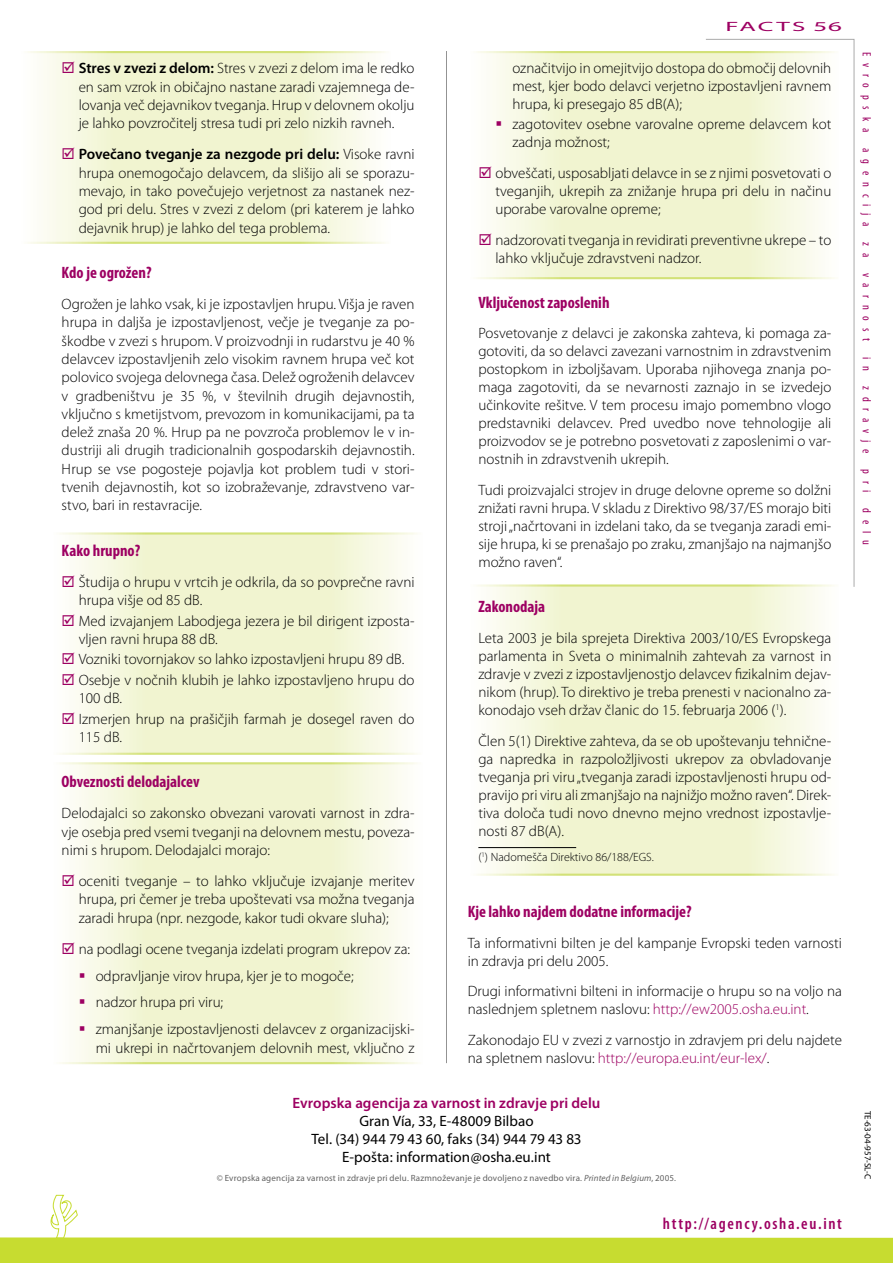
<style>
.page{position:relative;width:893px;height:1263px;background:#fff}
.page>*{position:absolute;margin:0;border:0;box-sizing:border-box;transform-origin:0 0}
.t1{font:700 condensed 16.5px "Myriad Pro";color:#9d0062}
.t2{font:600 condensed 16.5px "Myriad Pro";letter-spacing:.1em;color:#9d0062}
.t3{font:300 15px/18px "Myriad Pro";color:#000;text-align:justify}
.t4{font:15px/18px "Myriad Pro";color:#000;text-align:center}
.t5{font:600 15px "Myriad Pro";letter-spacing:.005em;color:#9d0062}
.t6{font:13.5px "Myriad Pro";letter-spacing:.06em;color:#9d0062;scale:2 1}
.t7{font:condensed 12px "Myriad Pro";letter-spacing:.57em;color:#9d0062}
.t8{font:300 12px "Myriad Pro";color:#000}
.t9{font:9px "Myriad Pro";letter-spacing:.02em;color:#636363}
.t10{font:9px "Myriad Pro";color:#000}
.s1{font-weight:600}
.s2{color:#9d0062}
.s3{font-style:italic}
</style>
<div class="page">
<svg style="left:62px;top:534px;width:353px;height:219px;background:#f3f6d9"></svg>
<svg style="left:478px;top:587px;width:353px;height:287px;background:#f3f6d9"></svg>
<svg style="left:484px;top:53px;width:221px;height:224px;background:#f3f5d6"></svg>
<svg style="left:63px;top:764px;width:351px;height:298px;background:#f3f6d9"></svg>
<svg style="left:33px;top:53px;width:348px;height:189px;background:#f3f6d9"></svg>
<svg style="left:705px;top:39px;width:150px;height:549px"></svg>
<hr style="left:446px;top:51px;width:1px;height:1012px;background:#939393">
<hr style="left:478px;top:847px;width:98px;height:1px;background:#000">
<svg style="left:0;top:1194px;width:893px;height:69px"></svg>
<svg style="left:63px;top:62px;width:12px;height:11px"></svg>
<svg style="left:63px;top:148px;width:12px;height:11px"></svg>
<svg style="left:63px;top:575px;width:12px;height:12px"></svg>
<svg style="left:63px;top:614px;width:12px;height:12px"></svg>
<svg style="left:63px;top:653px;width:12px;height:11px"></svg>
<svg style="left:63px;top:673px;width:12px;height:12px"></svg>
<svg style="left:63px;top:712px;width:12px;height:11px"></svg>
<svg style="left:63px;top:874px;width:12px;height:12px"></svg>
<svg style="left:63px;top:942px;width:12px;height:12px"></svg>
<svg style="left:80px;top:973px;width:4px;height:4px"></svg>
<svg style="left:80px;top:1000px;width:4px;height:4px"></svg>
<svg style="left:80px;top:1026px;width:4px;height:5px"></svg>
<svg style="left:497px;top:121px;width:4px;height:5px"></svg>
<svg style="left:484px;top:166px;width:7px;height:12px"></svg>
<svg style="left:484px;top:233px;width:7px;height:12px"></svg>
<p class="t3" style="left:79px;top:59px;width:337px"><span class="s1">Stres v zvezi z delom:</span> Stres v zvezi z delom ima le redko en sam vzrok in običajno nastane zaradi vzajemnega de&shy;lovanja več dejavnikov tveganja. Hrup v delovnem okolju je lahko povzročitelj stresa tudi pri zelo nizkih ravneh.</p>
<p class="t3" style="left:79px;top:145px;width:337px"><span class="s1">Povečano tveganje za nezgode pri delu:</span> Visoke ravni hrupa onemogočajo delavcem, da slišijo ali se sporazu&shy;mevajo, in tako povečujejo verjetnost za nastanek nez&shy;god pri delu. Stres v zvezi z delom (pri katerem je lahko dejavnik hrup) je lahko del tega problema.</p>
<p class="t1" style="left:62px;top:263px;width:91px">Kdo je ogrožen?</p>
<p class="t3" style="left:62px;top:295px;width:354px">Ogrožen je lahko vsak, ki je izpostavljen hrupu. Višja je raven hrupa in daljša je izpostavljenost, večje je tveganje za po&shy;škodbe v zvezi s hrupom. V proizvodnji in rudarstvu je 40 % delavcev izpostavljenih zelo visokim ravnem hrupa več kot polovico svojega delovnega časa. Delež ogroženih delavcev v gradbeništvu je 35 %, v številnih drugih dejavnostih, vključno s kmetijstvom, prevozom in komunikacijami, pa ta delež znaša 20 %. Hrup pa ne povzroča problemov le v in&shy;dustriji ali drugih tradicionalnih gospodarskih dejavnostih.<br>Hrup se vse pogosteje pojavlja kot problem tudi v stori&shy;tvenih dejavnostih, kot so izobraževanje, zdravstveno var&shy;stvo, bari in restavracije.</p>
<p class="t1" style="left:62px;top:541px;width:80px">Kako hrupno?</p>
<p class="t3" style="left:79px;top:573px;width:337px">Študija o hrupu v vrtcih je odkrila, da so povprečne ravni hrupa višje od 85 dB.</p>
<p class="t3" style="left:79px;top:612px;width:337px">Med izvajanjem Labodjega jezera je bil dirigent izposta&shy;vljen ravni hrupa 88 dB.</p>
<p class="t3" style="left:79px;top:649px;width:337px;line-height:20.4px">Vozniki tovornjakov so lahko izpostavljeni hrupu 89 dB.<br>Osebje v nočnih klubih je lahko izpostavljeno hrupu do</p>
<p class="t3" style="left:79px;top:688px;width:337px;line-height:20.4px">100 dB.<br>Izmerjen hrup na prašičjih farmah je dosegel raven do</p>
<p class="t3" style="left:79px;top:728px;width:45px">115 dB.</p>
<p class="t1" style="left:62px;top:773px;width:139px">Obveznosti delodajalcev</p>
<p class="t3" style="left:62px;top:804px;width:354px">Delodajalci so zakonsko obvezani varovati varnost in zdra&shy;vje osebja pred vsemi tveganji na delovnem mestu, poveza&shy;nimi s hrupom. Delodajalci morajo:</p>
<p class="t3" style="left:79px;top:872px;width:337px">oceniti tveganje – to lahko vključuje izvajanje meritev hrupa, pri čemer je treba upoštevati vsa možna tveganja zaradi hrupa (npr. nezgode, kakor tudi okvare sluha);</p>
<p class="t3" style="left:96px;top:935px;width:320px;line-height:26.8px;text-align:left;text-indent:-17px">na podlagi ocene tveganja izdelati program ukrepov za: odpravljanje virov hrupa, kjer je to mogoče;<br>nadzor hrupa pri viru;<br>zmanjšanje izpostavljenosti delavcev z organizacijski-</p>
<p class="t3" style="left:96px;top:1039px;width:320px">mi ukrepi in načrtovanjem delovnih mest, vključno z</p>
<p class="t6" style="left:725px;top:19px;width:60px">FACTS 56</p>
<p class="t3" style="left:512px;top:59px;width:320px">označitvijo in omejitvijo dostopa do območij delovnih mest, kjer bodo delavci verjetno izpostavljeni ravnem hrupa, ki presegajo 85 dB(A);</p>
<p class="t3" style="left:512px;top:115px;width:320px">zagotovitev osebne varovalne opreme delavcem kot zadnja možnost;</p>
<p class="t3" style="left:495px;top:164px;width:337px">obveščati, usposabljati delavce in se z njimi posvetovati o tveganjih, ukrepih za znižanje hrupa pri delu in načinu uporabe varovalne opreme;</p>
<p class="t3" style="left:495px;top:231px;width:337px">nadzorovati tveganja in revidirati preventivne ukrepe – to lahko vključuje zdravstveni nadzor.</p>
<p class="t1" style="left:478px;top:293px;width:133px">Vključenost zaposlenih</p>
<p class="t3" style="left:478px;top:325px;width:354px">Posvetovanje z delavci je zakonska zahteva, ki pomaga za&shy;gotoviti, da so delavci zavezani varnostnim in zdravstvenim postopkom in izboljšavam. Uporaba njihovega znanja po&shy;maga zagotoviti, da se nevarnosti zaznajo in se izvedejo učinkovite rešitve. V tem procesu imajo pomembno vlogo predstavniki delavcev. Pred uvedbo nove tehnologije ali proizvodov se je potrebno posvetovati z zaposlenimi o var&shy;nostnih in zdravstvenih ukrepih.</p>
<p class="t3" style="left:478px;top:481px;width:354px">Tudi proizvajalci strojev in druge delovne opreme so dolžni znižati ravni hrupa. V skladu z Direktivo 98/37/ES morajo biti stroji „načrtovani in izdelani tako, da se tveganja zaradi emi&shy;sije hrupa, ki se prenašajo po zraku, zmanjšajo na najmanjšo možno raven“.</p>
<p class="t1" style="left:478px;top:597px;width:68px">Zakonodaja</p>
<p class="t3" style="left:478px;top:629px;width:354px">Leta 2003 je bila sprejeta Direktiva 2003/10/ES Evropskega parlamenta in Sveta o minimalnih zahtevah za varnost in zdravje v zvezi z izpostavljenostjo delavcev fizikalnim dejav&shy;nikom (hrup). To direktivo je treba prenesti v nacionalno za&shy;konodajo vseh držav članic do 15. februarja 2006 (<sup>1</sup>).</p>
<p class="t3" style="left:478px;top:732px;width:354px">Člen 5(1) Direktive zahteva, da se ob upoštevanju tehnične&shy;ga napredka in razpoložljivosti ukrepov za obvladovanje tveganja pri viru „tveganja zaradi izpostavljenosti hrupu od&shy;pravijo pri viru ali zmanjšajo na najnižjo možno raven“. Direk&shy;tiva določa tudi novo dnevno mejno vrednost izpostavlje&shy;nosti 87 dB(A).</p>
<p class="t8" style="left:478px;top:850px;width:177px">(<sup>1</sup>) Nadomešča Direktivo 86/188/EGS.</p>
<p class="t1" style="left:468px;top:902px;width:225px">Kje lahko najdem dodatne informacije?</p>
<p class="t3" style="left:468px;top:934px;width:376px">Ta informativni bilten je del kampanje Evropski teden varnosti in zdravja pri delu 2005.</p>
<p class="t3" style="left:468px;top:982px;width:376px">Drugi informativni bilteni in informacije o hrupu so na voljo na naslednjem spletnem naslovu: <span class="s2">http://ew2005.osha.eu.int</span>.</p>
<p class="t3" style="left:468px;top:1031px;width:376px">Zakonodajo EU v zvezi z varnostjo in zdravjem pri delu najdete na spletnem naslovu: <span class="s2">http://europa.eu.int/eur-lex/</span>.</p>
<p class="t5" style="left:292px;top:1094px;width:309px">Evropska agencija za varnost in zdravje pri delu</p>
<p class="t4" style="left:311px;top:1112px;width:272px">Gran Vía, 33, E-48009 Bilbao<br>Tel. (34) 944 79 43 60, faks (34) 944 79 43 83<br>E-pošta: information@osha.eu.int</p>
<p class="t9" style="left:217px;top:1173px;width:461px">© Evropska agencija za varnost in zdravje pri delu. Razmnoževanje je dovoljeno z navedbo vira. <span class="s3">Printed in Belgium</span>, 2005.</p>
<p class="t2" style="left:663px;top:1214px;width:181px">http://agency.osha.eu.int</p>
<p class="t7" style="left:873px;top:52px;width:82px;rotate:90deg">Evropska</p>
<p class="t7" style="left:873px;top:148px;width:80px;rotate:90deg">agencija</p>
<p class="t7" style="left:873px;top:242px;width:16px;rotate:90deg">z a</p>
<p class="t7" style="left:873px;top:273px;width:70px;rotate:90deg">varnost</p>
<p class="t7" style="left:873px;top:357px;width:15px;rotate:90deg">i n</p>
<p class="t7" style="left:873px;top:386px;width:69px;rotate:90deg">zdravje</p>
<p class="t7" style="left:873px;top:469px;width:25px;rotate:90deg">pri</p>
<p class="t7" style="left:873px;top:508px;width:38px;rotate:90deg">delu</p>
<p class="t10" style="left:873px;top:1110px;width:70px;rotate:90deg">TE-63-04-957-SL-C</p>
</div>
